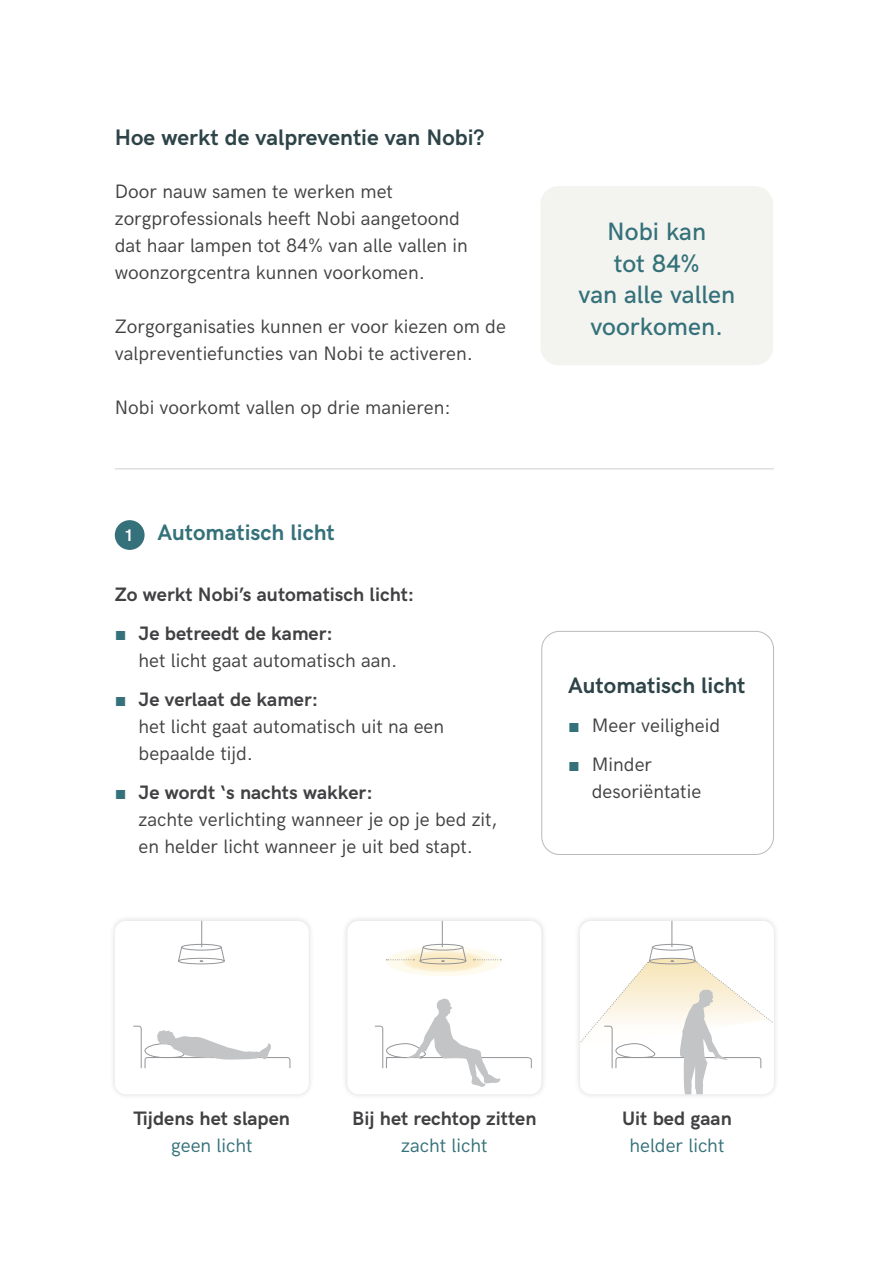
<style>
.page{position:relative;width:893px;height:1263px;background:#fff}
.page>*{position:absolute;margin:0;border:0;box-sizing:border-box;transform-origin:0 0}
.t1{font:500 25.2px/31.5px "HK Grotesk";color:#35717a;text-align:center}
.t2{font:700 22.5px "HK Grotesk";color:#2e4448}
.t3{font:700 22.5px "HK Grotesk";color:#35717a}
.t4{font:19.5px/27px "HK Grotesk";color:#414042}
.t5{font:700 19.5px "HK Grotesk";color:#414042}
.t6{font:19.5px "HK Grotesk";color:#35717a}
.s1{font-size:16.8px;color:#fff}
.s2{font-family:"Arial";color:#35717a}
.s3{font-weight:700}
</style>
<div class="page">
<div style="left:540px;top:186px;width:233px;height:179px;background:#f3f4ef;border-radius:18px"></div>
<div style="left:109px;top:915px;width:206px;height:185px;background:#f7f7f7"></div>
<div style="left:115px;top:921px;width:194px;height:173px;background:#fff;border-radius:11px"></div>
<div style="left:178px;top:958px;width:46px;height:6px;border:1px solid #939598;border-radius:50%"></div>
<div style="left:182px;top:944px;width:39px;height:6px;border:1px solid #939598;border-radius:50%"></div>
<svg style="left:178px;top:947px;width:4px;height:14px"></svg>
<svg style="left:221px;top:947px;width:4px;height:14px"></svg>
<svg style="left:201px;top:921px;width:1px;height:26px"></svg>
<svg style="left:133px;top:1026px;width:157px;height:42px"></svg>
<div style="left:341px;top:915px;width:207px;height:185px;background:#f7f7f7"></div>
<div style="left:347px;top:921px;width:194px;height:173px;background:#fff;border-radius:11px"></div>
<div style="left:385px;top:946px;width:117px;height:30px;background:#fefaed;border-radius:50%"></div>
<svg style="left:402px;top:950px;width:83px;height:22px"></svg>
<div style="left:420px;top:958px;width:46px;height:6px;border:1px solid #939598;border-radius:50%"></div>
<div style="left:423px;top:944px;width:40px;height:6px;border:1px solid #939598;border-radius:50%"></div>
<svg style="left:420px;top:947px;width:4px;height:14px"></svg>
<svg style="left:462px;top:947px;width:4px;height:14px"></svg>
<svg style="left:442px;top:921px;width:1px;height:26px"></svg>
<svg style="left:473px;top:959px;width:28px;height:1px"></svg>
<svg style="left:386px;top:959px;width:28px;height:1px"></svg>
<svg style="left:375px;top:999px;width:157px;height:88px"></svg>
<div style="left:574px;top:915px;width:206px;height:185px;background:#f8f8f8"></div>
<svg style="left:580px;top:921px;width:193px;height:173px"></svg>
<div style="left:115px;top:520px;width:30px;height:30px;background:#35717a;border-radius:50%"></div>
<hr style="left:115px;top:468px;width:659px;height:1px;background:#000">
<div style="left:541px;top:631px;width:233px;height:224px;border:1px solid #b7babc;border-radius:18px"></div>
<p class="t2" style="left:115px;top:120px;width:371px">Hoe werkt de valpreventie van Nobi?</p>
<p class="t4" style="left:115px;top:176px;width:354px">Door nauw samen te werken met zorgprofessionals heeft Nobi aangetoond dat haar lampen tot 84% van alle vallen in woonzorgcentra kunnen voorkomen.</p>
<p class="t4" style="left:115px;top:311px;width:393px">Zorgorganisaties kunnen er voor kiezen om de valpreventiefuncties van Nobi te activeren.</p>
<p class="t4" style="left:115px;top:392px;width:337px">Nobi voorkomt vallen op drie manieren:</p>
<p class="t3" style="left:126px;top:515px;width:210px"><span class="s1">1</span> Automatisch licht</p>
<p class="t5" style="left:115px;top:580px;width:301px">Zo werkt Nobi’s automatisch licht:</p>
<p class="t4" style="left:139px;top:618px;width:260px;text-indent:-24px"><span class="s2">■</span> <span class="s3">Je betreedt de kamer:<br></span>het licht gaat automatisch aan.</p>
<p class="t4" style="left:139px;top:684px;width:307px;text-indent:-24px"><span class="s2">■</span> <span class="s3">Je verlaat de kamer:<br></span>het licht gaat automatisch uit na een bepaalde tijd.</p>
<p class="t4" style="left:139px;top:777px;width:360px;text-indent:-24px"><span class="s2">■</span> <span class="s3">Je wordt ‘s nachts wakker:<br></span>zachte verlichting wanneer je op je bed zit, en helder licht wanneer je uit bed stapt.</p>
<p class="t1" style="left:578px;top:214px;width:158px">Nobi kan<br>tot 84%<br>van alle vallen voorkomen.</p>
<p class="t2" style="left:568px;top:668px;width:179px">Automatisch licht</p>
<p class="t4" style="left:568px;top:710px;width:154px"><span class="s2">■</span> Meer veiligheid</p>
<p class="t4" style="left:592px;top:749px;width:111px;text-indent:-24px"><span class="s2">■</span> Minder desoriëntatie</p>
<p class="t5" style="left:134px;top:1104px;width:158px">Tijdens het slapen</p>
<p class="t6" style="left:171px;top:1131px;width:83px">geen licht</p>
<p class="t5" style="left:352px;top:1104px;width:186px">Bij het rechtop zitten</p>
<p class="t6" style="left:401px;top:1131px;width:88px">zacht licht</p>
<p class="t5" style="left:622px;top:1104px;width:111px">Uit bed gaan</p>
<p class="t6" style="left:629px;top:1131px;width:96px">helder licht</p>
</div>
